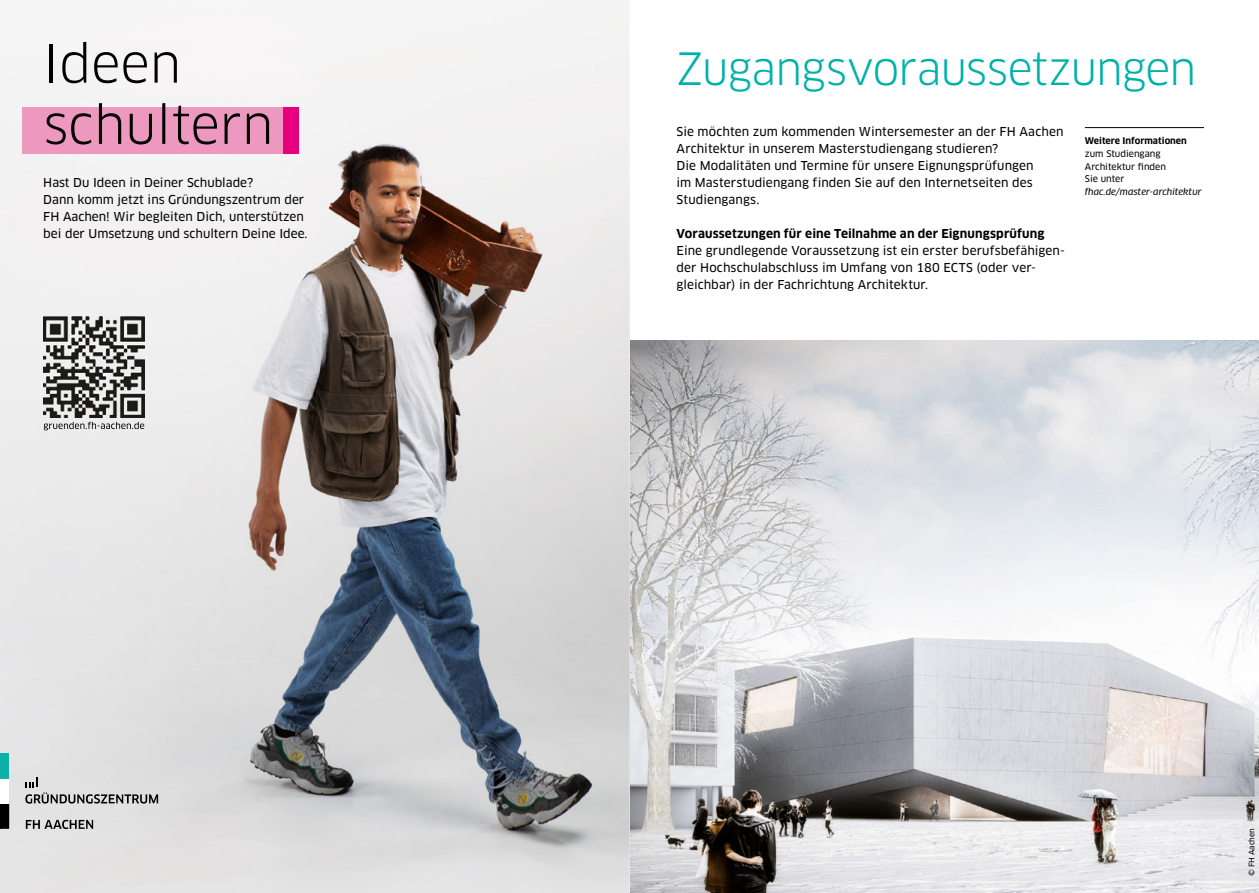
<style>
.page{position:relative;width:1259px;height:893px;background:#fff}
.page>*{position:absolute;margin:0;border:0;box-sizing:border-box;transform-origin:0 0}
.t1{font:51px/61.2px "Clan OT";color:#000}
.t2{font:43.5px "Clan OT";letter-spacing:-.02em;color:#00b1aa}
.t3{font:12px/17px "Clan OT News";color:#000}
.t4{font:700 12px "Clan OT";letter-spacing:.01em;color:#000}
.t5{font:9px/12.8px "Clan OT News";color:#000}
.t6{font:9px "Clan OT News Ita";color:#000}
.t7{font:700 9px "Clan OT";color:#000}
.t8{font:7.5px "Clan OT News";color:#000}
</style>
<div class="page">
<img style="left:630px;top:340px;width:629px;height:553px">
<hr style="left:1085px;top:127px;width:119px;height:1px;background:#000">
<img style="left:0;top:0;width:629px;height:893px">
<div style="left:283px;top:108px;width:15px;height:46px;background:#e6007d"></div>
<div style="left:22px;top:108px;width:261px;height:46px;background:#ed99bf"></div>
<img style="left:44px;top:317px;width:101px;height:101px">
<img style="left:44px;top:422px;width:100px;height:8px">
<svg style="left:25px;top:777px;width:133px;height:27px;background:#bababa"></svg>
<svg style="left:26px;top:820px;width:67px;height:9px"></svg>
<svg style="left:0;top:753px;width:9px;height:76px"></svg>
<h1 class="t1" style="left:43px;top:33px;width:232px">Ideen schultern</h1>
<p class="t3" style="left:43px;top:174px;width:266px">Hast Du Ideen in Deiner Schublade?<br>Dann komm jetzt ins Gründungszentrum der FH Aachen! Wir begleiten Dich, unterstützen bei der Umsetzung und schultern Deine Idee.</p>
<h2 class="t2" style="left:676px;top:43px;width:521px">Zugangsvoraussetzungen</h2>
<p class="t3" style="left:676px;top:123px;width:388px">Sie möchten zum kommenden Wintersemester an der FH Aachen Architektur in unserem Masterstudiengang studieren?<br>Die Modalitäten und Termine für unsere Eignungsprüfungen<br>im Masterstudiengang finden Sie auf den Internetseiten des Studiengangs.</p>
<p class="t4" style="left:676px;top:227px;width:369px">Voraussetzungen für eine Teilnahme an der Eignungsprüfung</p>
<p class="t3" style="left:676px;top:242px;width:390px">Eine grundlegende Voraussetzung ist ein erster berufsbefähigen&shy;der Hochschulabschluss im U mfang von 180 ECTS (oder ver&shy;gleichbar) in der Fachrichtung Architektur.</p>
<p class="t7" style="left:1085px;top:136px;width:103px">Weitere Informationen</p>
<p class="t5" style="left:1085px;top:147px;width:83px">zum Studiengang<br>Architektur finden<br>Sie unter</p>
<p class="t6" style="left:1085px;top:186px;width:118px">fhac.de/master-architektur</p>
<p class="t8" style="left:1247px;top:876px;width:50px;rotate:-90deg">© FH Aachen</p>
</div>
